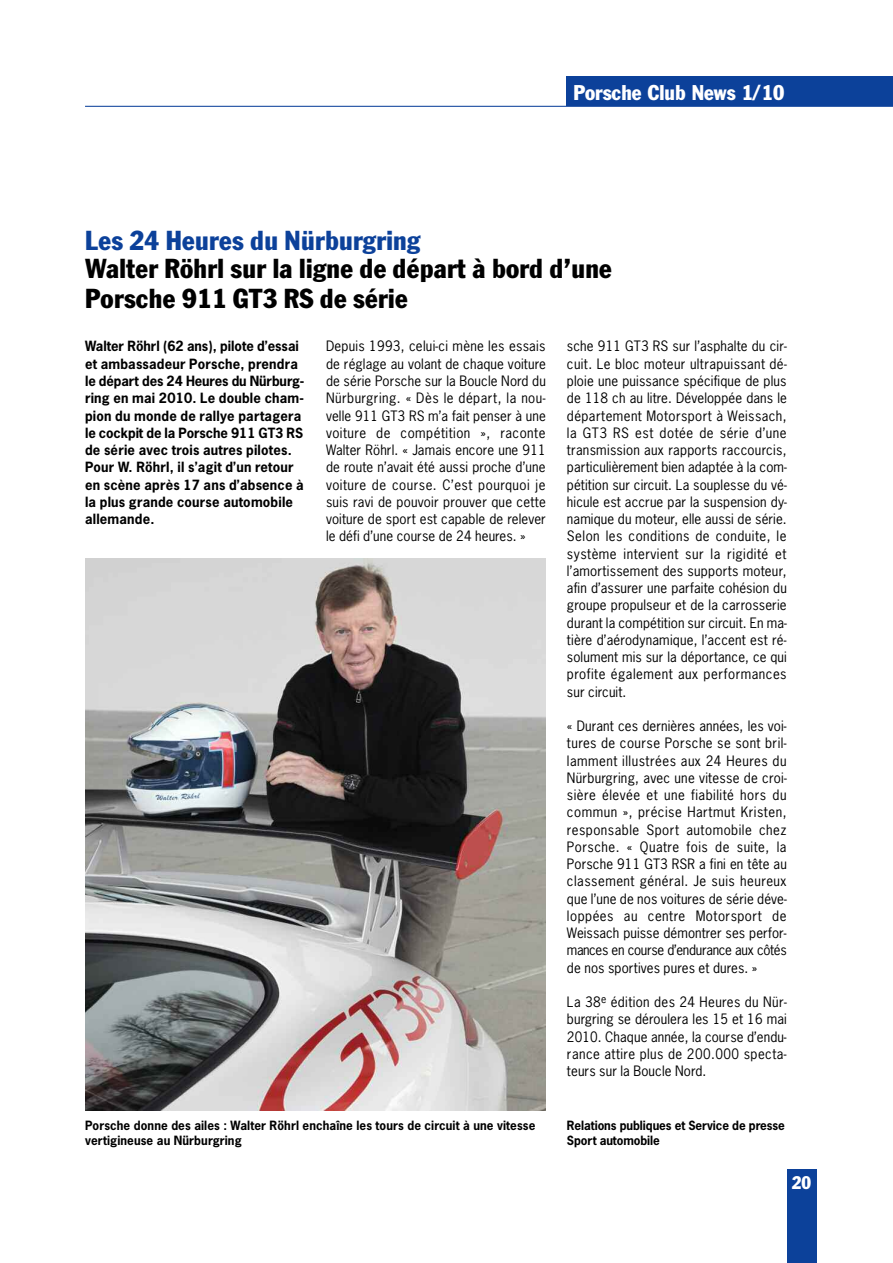
<style>
.page{position:relative;width:893px;height:1263px;background:#fff}
.page>*{position:absolute;margin:0;border:0;box-sizing:border-box;transform-origin:0 0}
.t1{font:condensed 27px/29.2px "Franklin Gothic";letter-spacing:.015em;color:#000}
.t2{font:condensed 27px "Franklin Gothic";letter-spacing:.015em;color:#0c419a}
.t3{font:condensed 21px "Franklin Gothic";color:#fff}
.t4{font:condensed 18px "Franklin Gothic";color:#fff}
.t5{font:13.5px/17.2px "News Gothic";letter-spacing:.01em;color:#000;text-align:justify}
.t6{font:700 13.35px/17.2px "News Gothic";letter-spacing:.015em;color:#000}
.t7{font:700 12px/14.7px "News Gothic";letter-spacing:.01em;color:#000}
</style>
<div class="page">
<div style="left:567px;top:77px;width:326px;height:29px;background:#0c419a"></div>
<div style="left:787px;top:1169px;width:29px;height:94px;background:#0c419a"></div>
<hr style="left:85px;top:106px;width:808px;height:1px;background:#0c419a">
<img style="left:85px;top:558px;width:461px;height:552px">
<h1 class="t2" style="left:85px;top:231px;width:337px">Les 24 Heures du Nürburgring</h1>
<h2 class="t3" style="left:573px;top:85px;width:212px">Porsche Club News 1/10</h2>
<h1 class="t1" style="left:85px;top:256px;width:528px">Walter Röhrl sur la ligne de départ à bord d’une<br>Porsche 911 GT3 RS de série</h1>
<p class="t6" style="left:85px;top:338px;width:221px">Walter Röhrl (62 ans), pilote d’essai et ambassadeur Porsche, prendra le départ des 24 Heures du Nürburg&shy;ring en mai 2010. Le double cham&shy;pion du monde de rallye partagera le cockpit de la Porsche 911 GT3 RS de série avec trois autres pilotes.<br>Pour W. Röhrl, il s’agit d’un retour en scène après 17 ans d’absence à la plus grande course automobile allemande.</p>
<p class="t5" style="left:326px;top:338px;width:221px">Depuis 1993, celui-ci mène les essais de réglage au volant de chaque voiture de série Porsche sur la Boucle Nord du Nürburgring. « Dès le départ, la nou&shy;velle 911 GT3 RS m’a fait penser à une voiture de compétition », raconte Walter Röhrl. « Jamais encore une 911 de route n’avait été aussi proche d’une voiture de course. C’est pourquoi je suis ravi de pouvoir prouver que cette voiture de sport est capable de relever le défi d’une course de 24 heures. »</p>
<p class="t5" style="left:567px;top:338px;width:221px">sche 911 GT3 RS sur l’asphalte du cir&shy;cuit. Le bloc moteur ultrapuissant dé&shy;ploie une puissance spécifique de plus de 118 ch au litre. Développée dans le département Motorsport à Weissach, la GT3 RS est dotée de série d’une transmission aux rapports raccourcis, particulièrement bien adaptée à la com&shy;pétition sur circuit. La souplesse du vé&shy;hicule est accrue par la suspension dy&shy;namique du moteur, elle aussi de série.<br>Selon les conditions de conduite, le système intervient sur la rigidité et l’amortissement des supports moteur, afin d’assurer une parfaite cohésion du groupe propulseur et de la carrosserie durant la compétition sur circuit. En ma&shy;tière d’aérodynamique, l’accent est ré&shy;solument mis sur la déportance, ce qui profite également aux performances sur circuit.</p>
<p class="t5" style="left:567px;top:718px;width:221px">« Durant ces dernières années, les voi&shy;tures de course Porsche se sont bril&shy;lamment illustrées aux 24 Heures du Nürburgring, avec une vitesse de croi&shy;sière élevée et une fiabilité hors du commun », précise Hartmut Kristen, responsable Sport automobile chez Porsche. « Quatre fois de suite, la Porsche 911 GT3 RSR a fini en tête au classement général. Je suis heureux que l’une de nos voitures de série déve&shy;loppées au centre Motorsport de Weissach puisse démontrer ses perfor&shy;mances en course d’endurance aux côtés de nos sportives pures et dures. »</p>
<p class="t5" style="left:567px;top:994px;width:221px">La 38<sup>e</sup> édition des 24 Heures du Nür&shy;burgring se déroulera les 15 et 16 mai 2010. Chaque année, la course d’endu&shy;rance attire plus de 200.000 specta&shy;teurs sur la Boucle Nord.</p>
<p class="t7" style="left:85px;top:1119px;width:452px">Porsche donne des ailes : Walter Röhrl enchaîne les tours de circuit à une vitesse vertigineuse au Nürburgring</p>
<p class="t7" style="left:567px;top:1118px;width:219px">Relations publiques et Service de presse<br>Sport automobile</p>
<h3 class="t4" style="left:792px;top:1176px;width:21px">20</h3>
</div>
